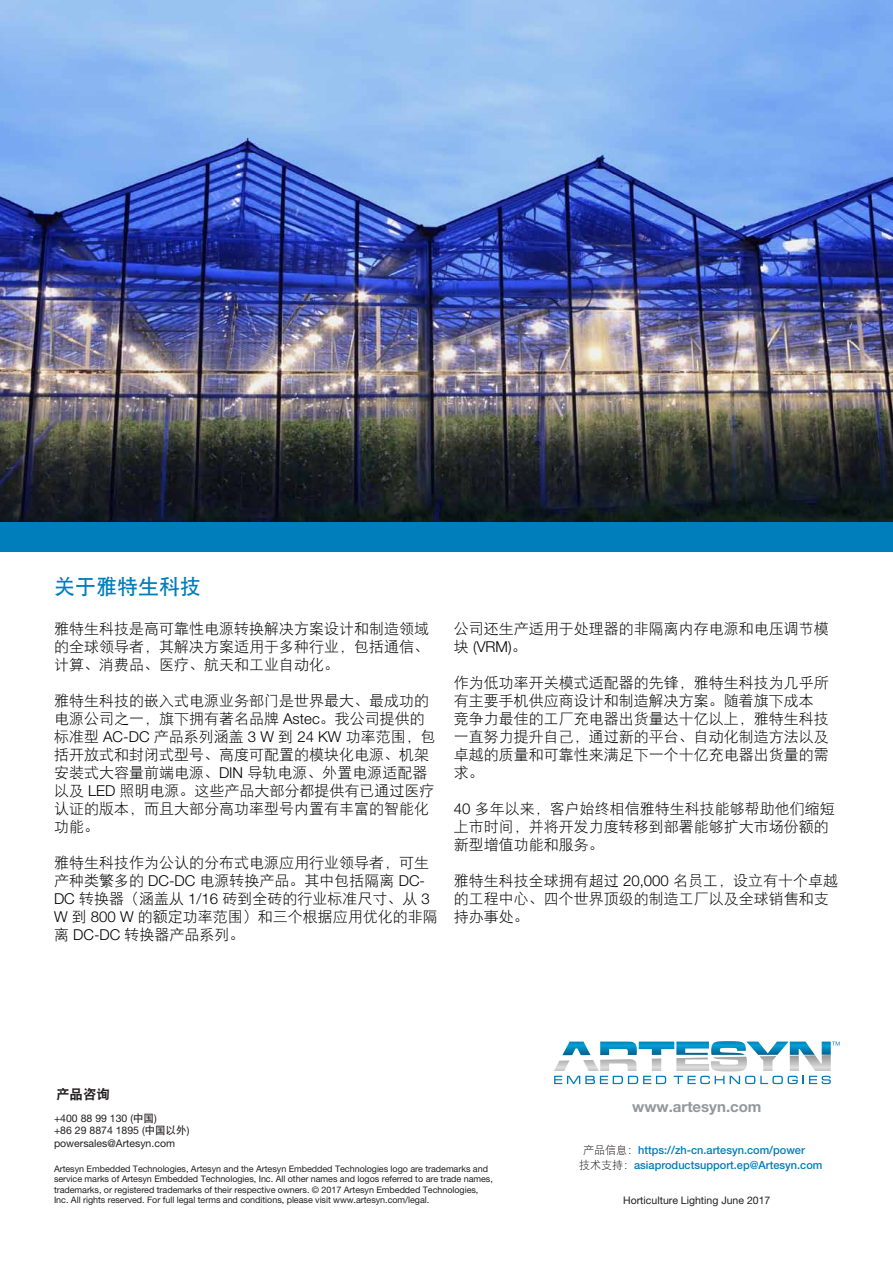
<style>
.page{position:relative;width:893px;height:1263px;background:#fff}
.page>*{position:absolute;margin:0;border:0;box-sizing:border-box;transform-origin:0 0}
.t1{font:21px "DFP Hei W7";color:#007dbb}
.t2{font:15px/18px "DFP Hei W3";color:#000}
.t3{font:700 15px "Helvetica Neue LT Pro";color:#95979a}
.t4{font:300 15px "Helvetica Neue LT Pro";color:#000}
.t5{font:13.5px "DFP Hei W9";color:#231f20}
.t6{font:500 11.25px/15px "Helvetica Neue LT Pro";color:#007dbb}
.t7{font:10.5px/12.6px "Helvetica Neue LT Pro";color:#231f20}
.t8{font:9px/10.5px "Helvetica Neue LT Pro";letter-spacing:-.005em;color:#231f20}
.s1{font-family:"Helvetica Neue LT Pro";font-weight:300}
.s2{font-family:"DFP Hei W3";font-weight:400}
.s3{font-family:"DFP Hei W7"}
.s4{font-family:"DFP Hei W3";font-weight:400;color:#231f20}
</style>
<div class="page">
<img style="left:0;top:0;width:893px;height:523px">
<div style="left:0;top:523px;width:893px;height:29px;background:#007dbb"></div>
<svg style="left:554px;top:1041px;width:286px;height:43px"></svg>
<h1 class="t1" style="left:54px;top:575px;width:148px">关于雅特生科技</h1>
<p class="t2" style="left:54px;top:619px;width:376px;text-align:justify">雅特生科技是高可靠性电源转换解决方案设计和制造领域的全球领导者，其解决方案适用于多种行业，包括通信、计算、消费品、医疗、航天和工业自动化。</p>
<p class="t2" style="left:54px;top:691px;width:383px">雅特生科技的嵌入式电源业务部门是世界最大、最成功的电源公司之一，旗下拥有著名品牌 <span class="s1">Astec</span>。我公司提供的标准型 <span class="s1">AC-DC</span> 产品系列涵盖 <span class="s1">3 W</span> 到 <span class="s1">24 KW</span> 功率范围，包括开放式和封闭式型号、高度可配置的模块化电源、机架安装式大容量前端电源、<span class="s1">DIN</span> 导轨电源、外置电源适配器以及 <span class="s1">LED</span> 照明电源。这些产品大部分都提供有已通过医疗认证的版本，而且大部分高功率型号内置有丰富的智能化功能。</p>
<p class="t2" style="left:54px;top:853px;width:385px">雅特生科技作为公认的分布式电源应用行业领导者，可生产种类繁多的 <span class="s1">DC-DC</span> 电源转换产品。其中包括隔离 <span class="s1">DC-<br>DC</span> 转换器（涵盖从 <span class="s1">1/16</span> 砖到全砖的行业标准尺寸、从 <span class="s1">3<br>W</span> 到 <span class="s1">800 W</span> 的额定功率范围）和三个根据应用优化的非隔离 <span class="s1">DC-DC</span> 转换器产品系列。</p>
<p class="t2" style="left:454px;top:619px;width:377px">公司还生产适用于处理器的非隔离内存电源和电压调节模</p>
<p class="t4" style="left:454px;top:637px;width:74px"><span class="s2">块</span> (VRM)<span class="s2">。</span></p>
<p class="t2" style="left:454px;top:673px;width:377px">作为低功率开关模式适配器的先锋，雅特生科技为几乎所有主要手机供应商设计和制造解决方案。随着旗下成本竞争力最佳的工厂充电器出货量达十亿以上，雅特生科技一直努力提升自己，通过新的平台、自动化制造方法以及卓越的质量和可靠性来满足下一个十亿充电器出货量的需求。</p>
<p class="t2" style="left:454px;top:799px;width:382px"><span class="s1">40</span> 多年以来，客户始终相信雅特生科技能够帮助他们缩短上市时间，并将开发力度转移到部署能够扩大市场份额的新型增值功能和服务。</p>
<p class="t2" style="left:454px;top:871px;width:386px">雅特生科技全球拥有超过 <span class="s1">20,000</span> 名员工，设立有十个卓越的工程中心、四个世界顶级的制造工厂以及全球销售和支持办事处。</p>
<p class="t5" style="left:56px;top:1087px;width:55px">产品咨询</p>
<p class="t7" style="left:54px;top:1111px;width:137px">+400 88 99 130 (<span class="s3">中国</span>)<br>+86 29 8874 1895 (<span class="s3">中国以外</span>) powersales@Artesyn.com</p>
<p class="t8" style="left:54px;top:1163px;width:440px">Artesyn Embedded Technologies, Artesyn and the Artesyn Embedded Technologies logo are trademarks and service marks of Artesyn Embedded Technologies, Inc. All other names and logos referred to are trade names, trademarks, or registered trademarks of their respective owners. © 2017 Artesyn Embedded Technologies, Inc. All rights reserved. For full legal terms and conditions, please visit www.artesyn.com/legal.</p>
<p class="t3" style="left:632px;top:1097px;width:131px">www.artesyn.com</p>
<p class="t6" style="left:579px;top:1143px;width:245px;text-indent:4px"><span class="s4">产品信息：</span>https://zh-cn.artesyn.com/power<br><span class="s4">技术支持：</span>asiaproductsupport.ep@Artesyn.com</p>
<p class="t7" style="left:623px;top:1194px;width:149px">Horticulture Lighting June 2017</p>
</div>
